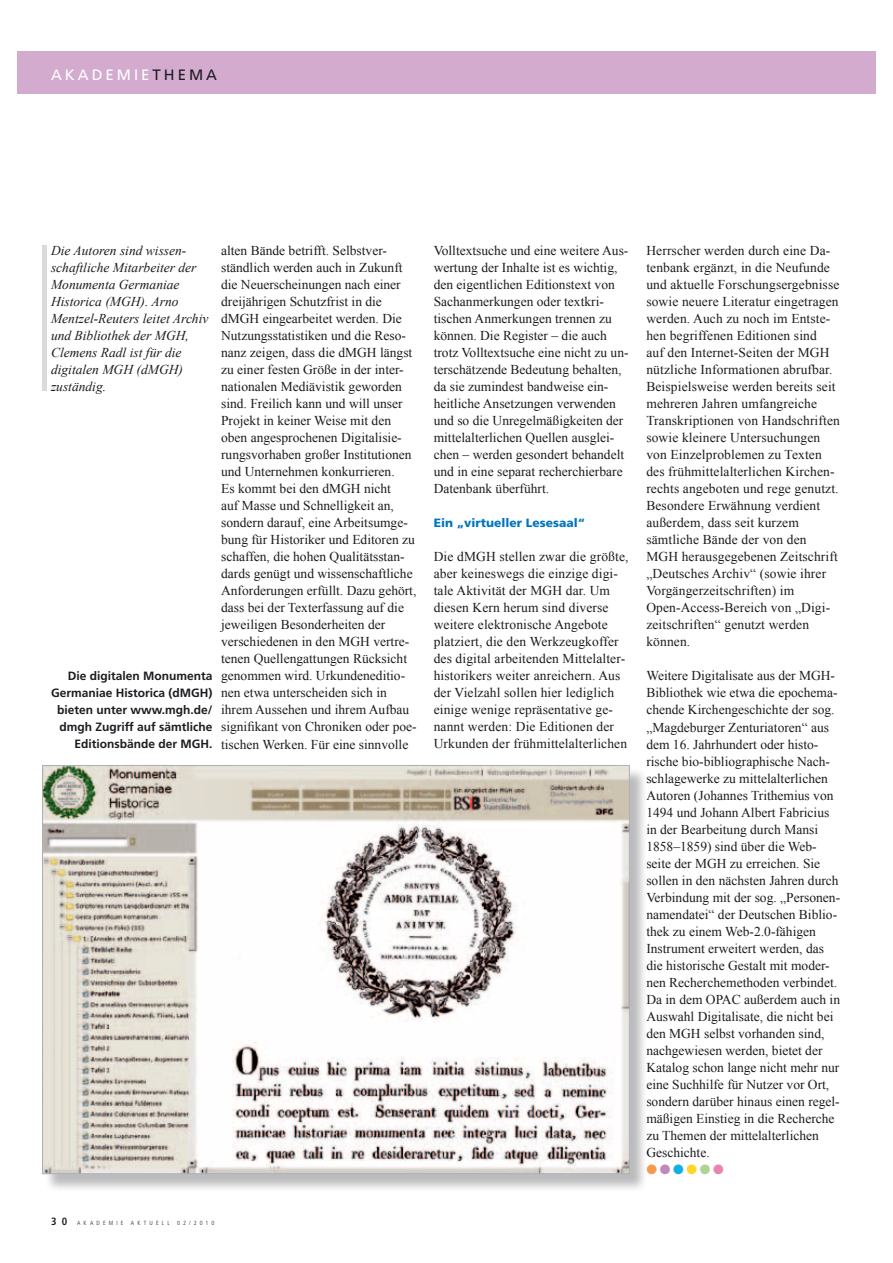
<style>
.page{position:relative;width:893px;height:1263px;background:#fff}
.page>*{position:absolute;margin:0;border:0;box-sizing:border-box;transform-origin:0 0}
.t1{font:15px "Frutiger";letter-spacing:.2em;color:#fff}
.t2{font:13.5px/17px "Times New Roman";color:#1b1c20}
.t3{font:italic 13.5px/17px "Times New Roman";color:#1b1c20}
.t4{font:700 12px/17px "Frutiger";color:#1b1c20;text-align:right}
.t5{font:900 12px "Frutiger";color:#0076be}
.t6{font:700 condensed 10.5px "Frutiger";color:#1b1c20}
.t7{font:300 condensed 6px "Frutiger";letter-spacing:.525em;color:#1b1c20}
.s1{color:#1b1c20}
</style>
<div class="page">
<div style="left:17px;top:51px;width:859px;height:43px;background:#d3abcf"></div>
<div style="left:44px;top:767px;width:604px;height:426px;background:#1b1c20;opacity:.3"></div>
<img style="left:44px;top:767px;width:584px;height:405px">
<hr style="left:43px;top:246px;width:4px;height:145px;background:#d8dadc">
<p class="t1" style="left:51px;top:66px;width:141px">AKADEMIE<span class="s1">THEMA</span></p>
<p class="t3" style="left:51px;top:242px;width:159px">Die Autoren sind wissen&shy;schaftliche Mitarbeiter der<br>Monumenta Germaniae<br>Historica (MGH). Arno<br>Mentzel-Reuters leitet Archiv und Bibliothek der MGH,<br>Clemens Radl ist für die digitalen MGH (dMGH) zuständig.</p>
<p class="t2" style="left:221px;top:242px;width:197px">alten Bände betrifft. Selbstver&shy;ständlich werden auch in Zukunft die Neuerscheinungen nach einer dreijährigen Schutzfrist in die dMGH eingearbeitet werden. Die Nutzungsstatistiken und die Reso&shy;nanz zeigen, dass die dMGH längst zu einer festen Größe in der inter&shy;nationalen Mediävistik geworden sind. Freilich kann und will unser Projekt in keiner Weise mit den oben angesprochenen Digitalisie&shy;rungsvorhaben großer Institutionen und Unternehmen konkurrieren.<br>Es kommt bei den dMGH nicht<br>auf Masse und Schnelligkeit an, sondern darauf, eine Arbeitsumge&shy;bung für Historiker und Editoren zu schaffen, die hohen Qualitätsstan&shy;dards genügt und wissenschaftliche Anforderungen erfüllt. Dazu gehört, dass bei der Texterfassung auf die jeweiligen Besonderheiten der verschiedenen in den MGH vertre&shy;tenen Quellengattungen Rücksicht genommen wird. Urkundeneditio&shy;nen etwa unterscheiden sich in ihrem Aussehen und ihrem Aufbau signifikant von Chroniken oder poe&shy;tischen Werken. Für eine sinnvolle</p>
<p class="t2" style="left:434px;top:242px;width:196px">Volltextsuche und eine weitere Aus&shy;wertung der Inhalte ist es wichtig, den eigentlichen Editionstext von Sachanmerkungen oder textkri&shy;tischen Anmerkungen trennen zu können. Die Register – die auch trotz Volltextsuche eine nicht zu un&shy;terschätzende Bedeutung behalten, da sie zumindest bandweise ein&shy;heitliche Ansetzungen verwenden und so die Unregelmäßigkeiten der mittelalterlichen Quellen ausglei&shy;chen – werden gesondert behandelt und in eine separat recherchierbare Datenbank überführt.</p>
<p class="t5" style="left:434px;top:516px;width:153px">Ein „virtueller Lesesaal“</p>
<p class="t2" style="left:434px;top:548px;width:196px">Die dMGH stellen zwar die größte, aber keineswegs die einzige digi&shy;tale Aktivität der MGH dar. Um diesen Kern herum sind diverse weitere elektronische Angebote platziert, die den Werkzeugkoffer des digital arbeitenden Mittelalter&shy;historikers weiter anreichern. Aus der Vielzahl sollen hier lediglich einige wenige repräsentative ge&shy;nannt werden: Die Editionen der Urkunden der frühmittelalterlichen</p>
<p class="t4" style="left:51px;top:668px;width:163px">Die digitalen Monumenta<br>Germaniae Historica (dMGH) bieten unter www.mgh.de/ dmgh Zugriff auf sämtliche<br>Editionsbände der MGH.</p>
<p class="t2" style="left:646px;top:242px;width:195px">Herrscher werden durch eine Da&shy;tenbank ergänzt, in die Neufunde und aktuelle Forschungsergebnisse sowie neuere Literatur eingetragen werden. Auch zu noch im Entste&shy;hen begriffenen Editionen sind<br>auf den Internet-Seiten der MGH nützliche Informationen abrufbar.<br>Beispielsweise werden bereits seit mehreren Jahren umfangreiche<br>Transkriptionen von Handschriften sowie kleinere Untersuchungen von Einzelproblemen zu Texten des frühmittelalterlichen Kirchen&shy;rechts angeboten und rege genutzt.<br>Besondere Erwähnung verdient außerdem, dass seit kurzem sämtliche Bände der von den<br>MGH herausgegebenen Zeitschrift „Deutsches Archiv“ (sowie ihrer<br>Vorgängerzeitschriften) im<br>Open-Access-Bereich von „Digi&shy;zeitschriften“ genutzt werden können.</p>
<p class="t2" style="left:646px;top:667px;width:195px">Weitere Digitalisate aus der MGH-Bibliothek wie etwa die epochema&shy;chende Kirchengeschichte der sog. „Magdeburger Zenturiatoren“ aus dem 16. Jahrhundert oder histo&shy;rische bio-bibliographische Nach&shy;schlagewerke zu mittelalterlichen Autoren (Johannes Trithemius von 1494 und Johann Albert Fabricius in der Bearbeitung durch Mansi 1858–1859) sind über die Web&shy;seite der MGH zu erreichen. Sie sollen in den nächsten Jahren durch Verbindung mit der sog. „Personen&shy;namendatei“ der Deutschen Biblio&shy;thek zu einem Web-2.0-fähigen Instrument erweitert werden, das die historische Gestalt mit moder&shy;nen Recherchemethoden verbindet.<br>Da in dem OPAC außerdem auch in Auswahl Digitalisate, die nicht bei den MGH selbst vorhanden sind, nachgewiesen werden, bietet der Katalog schon lange nicht mehr nur eine Suchhilfe für Nutzer vor Ort, sondern darüber hinaus einen regel&shy;mäßigen Einstieg in die Recherche zu Themen der mittelalterlichen Geschichte.</p>
<p class="t6" style="left:51px;top:1215px;width:18px">3 0</p>
<p class="t7" style="left:77px;top:1219px;width:139px">AKADEMIE AKTUELL 02/2010</p>
</div>
